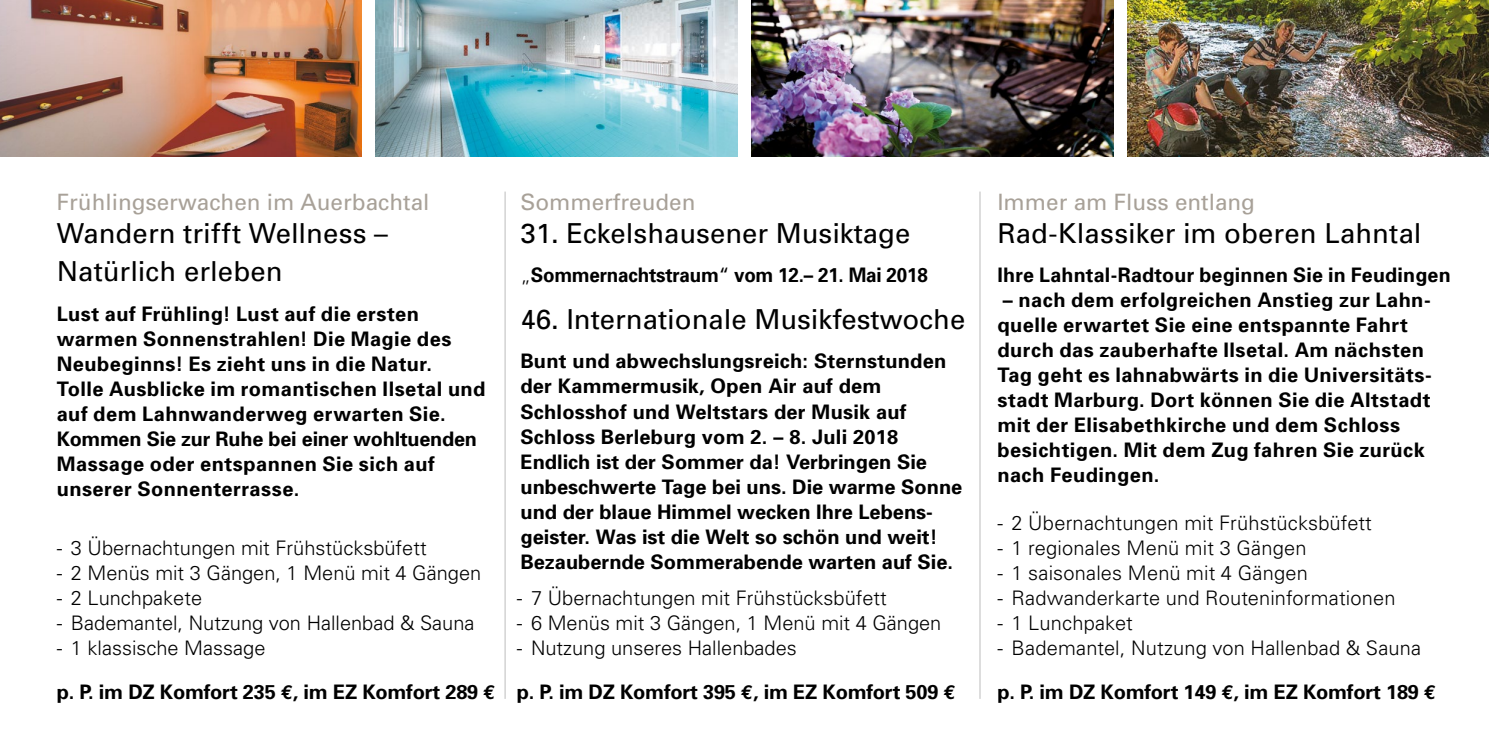
<style>
.page{position:relative;width:1489px;height:745px;background:#fff}
.page>*{position:absolute;margin:0;border:0;box-sizing:border-box;transform-origin:0 0}
.t1{font:27.5px/38.8px "Univers";color:#000}
.t2{font:22.5px "Univers";color:#a8a198}
.t3{font:700 20px/25px "Univers";letter-spacing:.015em;color:#000}
.t4{font:300 20px/43.8px "Univers";color:#000}
.t5{font:700 20px/43.8px "Univers";letter-spacing:-.01em;color:#000}
.t6{font:700 20px "Univers";letter-spacing:-.01em;color:#000;scale:.94 1}
.s1{font-weight:300}
.s2{font-family:"Euro Mono"}
.s3{font-weight:400}
.s4{font-weight:700}
.s5{font-family:"Euro Mono";font-weight:700}
</style>
<div class="page">
<hr style="left:504px;top:191px;width:1px;height:507px;background:#bcbcbc">
<hr style="left:979px;top:191px;width:1px;height:507px;background:#bcbcbc">
<img style="left:0;top:0;width:361px;height:156px">
<img style="left:376px;top:0;width:361px;height:156px">
<img style="left:751px;top:0;width:362px;height:156px">
<img style="left:1127px;top:0;width:361px;height:156px">
<p class="t2" style="left:57px;top:188px;width:374px">Frühlingserwachen im Auerbachtal</p>
<h1 class="t1" style="left:57px;top:213px;width:333px">Wandern trifft Wellness –<br>Natürlich erleben</h1>
<p class="t3" style="left:57px;top:300px;width:430px">Lust auf Frühling! Lust auf die ersten warmen Sonnenstrahlen! Die Magie des Neubeginns! Es zieht uns in die Natur.<br>Tolle Ausblicke im romantischen Ilsetal und auf dem Lahnwanderweg erwarten Sie.<br>Kommen Sie zur Ruhe bei einer wohltuenden Massage oder entspannen Sie sich auf unserer Sonnenterrasse.</p>
<p class="t4" style="left:57px;top:525px;width:371px">- 3 Übernachtungen mit Frühstücksbüfett</p>
<p class="t4" style="left:57px;top:550px;width:426px">- 2 Menüs mit 3 Gängen, 1 Menü mit 4 Gängen</p>
<p class="t4" style="left:57px;top:575px;width:147px">- 2 Lunchpakete</p>
<p class="t4" style="left:57px;top:600px;width:419px">- Bademantel, Nutzung von Hallenbad &amp; Sauna</p>
<p class="t5" style="left:57px;top:625px;width:440px"><span class="s1">- 1 klassische Massage<br></span>p. P. im DZ Komfort 235 <span class="s2">E</span>, im EZ Komfort 289 <span class="s2">E</span></p>
<p class="t2" style="left:520px;top:188px;width:177px">Sommerfreuden</p>
<h1 class="t1" style="left:520px;top:213px;width:391px">31. Eckelshausener Musiktage</h1>
<p class="t6" style="left:520px;top:262px;width:435px"><span class="s1">„</span>Sommernachtstraum<span class="s3">“</span> vom 12.– 21. Mai 2018</p>
<h1 class="t1" style="left:520px;top:299px;width:446px">46. Internationale Musikfestwoche</h1>
<p class="t3" style="left:520px;top:348px;width:443px">Bunt und abwechslungsreich: Sternstunden der Kammermusik, Open Air auf dem Schlosshof und Weltstars der Musik auf Schloss Berleburg vom 2. – 8. Juli 2018<br>Endlich ist der Sommer da! Verbringen Sie unbeschwerte Tage bei uns. Die warme Sonne und der blaue Himmel wecken Ihre Lebens&shy;geister. Was ist die Welt so schön und weit!<br>Bezaubernde Sommerabende warten auf Sie.</p>
<p class="t4" style="left:517px;top:575px;width:371px">- 7 Übernachtungen mit Frühstücksbüfett</p>
<p class="t4" style="left:517px;top:600px;width:426px">- 6 Menüs mit 3 Gängen, 1 Menü mit 4 Gängen</p>
<p class="t5" style="left:517px;top:625px;width:440px"><span class="s1">- Nutzung unseres Hallenbades<br></span>p. P. im DZ Komfort 395 <span class="s2">E</span>, im EZ Komfort 509 <span class="s2">E</span></p>
<p class="t2" style="left:997px;top:188px;width:259px">Immer am Fluss entlang</p>
<h1 class="t1" style="left:997px;top:213px;width:425px">Rad-Klassiker im oberen Lahntal</h1>
<p class="t3" style="left:997px;top:261px;width:455px">Ihre Lahntal-Radtour beginnen Sie in Feudingen</p>
<p class="t3" style="left:997px;top:286px;width:436px">– nach dem erfolgreichen Anstieg zur Lahn&shy;quelle erwartet Sie eine entspannte Fahrt durch das zauberhafte IlsetaI. Am nächsten Tag geht es lahnabwärts in die Universitäts&shy;stadt Marburg. Dort können Sie die Altstadt mit der Elisabethkirche und dem Schloss besichtigen. Mit dem Zug fahren Sie zurück nach Feudingen.</p>
<p class="t4" style="left:997px;top:500px;width:376px">- 2 Übernachtungen mit Frühstücksbüfett</p>
<p class="t4" style="left:997px;top:525px;width:310px">- 1 regionales Menü mit 3 Gängen</p>
<p class="t4" style="left:997px;top:550px;width:312px">- 1 saisonales Menü mit 4 Gängen</p>
<p class="t4" style="left:997px;top:575px;width:399px">- Radwanderkarte und Routeninformationen</p>
<p class="t4" style="left:997px;top:600px;width:137px">- 1 Lunchpaket</p>
<p class="t4" style="left:997px;top:625px;width:440px">- Bademantel, Nutzung von Hallenbad &amp; Sauna <span class="s4">p. P. im DZ Komfort 149</span> <span class="s5">E</span><span class="s4">, im EZ Komfort 189</span> <span class="s5">E</span></p>
</div>
